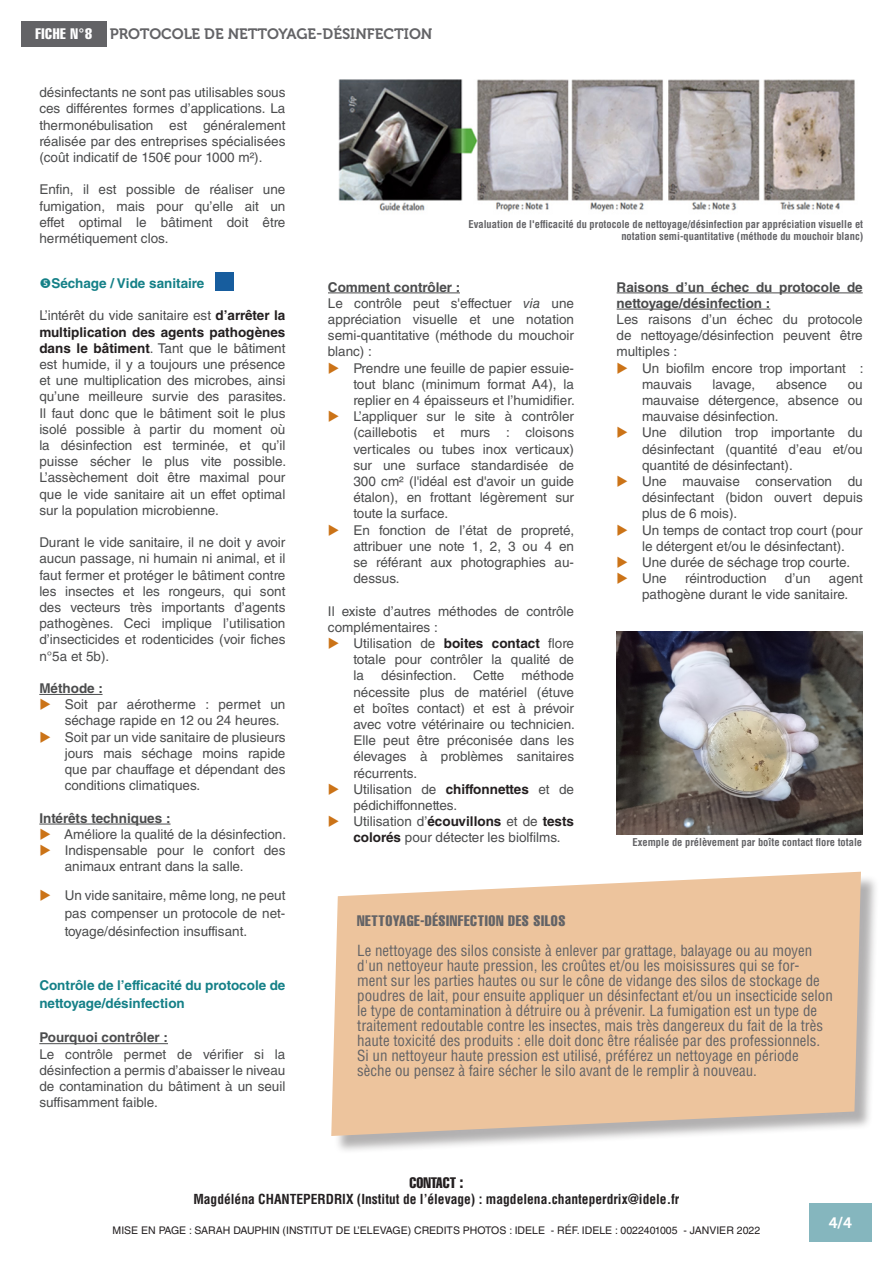
<style>
.page{position:relative;width:893px;height:1263px;background:#fff}
.page>*{position:absolute;margin:0;border:0;box-sizing:border-box;transform-origin:0 0}
.t1{font:condensed 15px/15px "Helvetica LT Std";color:#636366}
.t2{font:15px "Museo 700";color:#636366}
.t3{font:15px "Helvetica LT Std Comp";letter-spacing:.04em;color:#636366}
.t4{font:15px "Helvetica LT Std Comp";letter-spacing:.04em;color:#fff}
.t5{font:15px "Helvetica LT Std Comp";color:#231f20}
.t6{font:15px "Museo 700";color:#fff}
.t7{font:13.5px/16.2px "Helvetica LT Std";color:#4b4c4d;text-align:justify}
.t8{font:700 13.5px/16.2px "Helvetica LT Std";color:#4b4c4d}
.t9{font:700 13.5px/18px "Helvetica LT Std";color:#148087}
.t10{font:700 condensed 13.5px "Helvetica LT Std";color:#231f20}
.t11{font:700 condensed 10.5px "Helvetica LT Std";color:#636366}
.t12{font:10.5px "Helvetica LT Std";color:#231f20}
.s1{font-weight:700;color:#231f20}
.s2{color:#cb7317}
.s3{font-style:italic}
</style>
<div class="page">
<div style="left:809px;top:1203px;width:63px;height:39px;background:#85b6be"></div>
<div style="left:21px;top:21px;width:85px;height:26px;background:#636366"></div>
<hr style="left:39px;top:694px;width:64px;height:1px;background:#4b4c4d">
<hr style="left:39px;top:824px;width:132px;height:1px;background:#4b4c4d">
<hr style="left:39px;top:1043px;width:129px;height:1px;background:#4b4c4d">
<hr style="left:328px;top:293px;width:132px;height:1px;background:#4b4c4d">
<hr style="left:617px;top:293px;width:246px;height:1px;background:#4b4c4d">
<hr style="left:617px;top:309px;width:153px;height:1px;background:#4b4c4d">
<div style="left:215px;top:272px;width:19px;height:18px;background:#175d9e"></div>
<img style="left:338px;top:79px;width:517px;height:133px">
<div style="left:334px;top:874px;width:545px;height:280px;background:#231f20;opacity:.35"></div>
<svg style="left:331px;top:872px;width:530px;height:264px;background:#ecc7a4"></svg>
<img style="left:617px;top:632px;width:246px;height:203px">
<p class="t4" style="left:35px;top:25px;width:58px">FICHE N°8</p>
<p class="t2" style="left:110px;top:26px;width:324px">PROTOCOLE DE NETTOYAGE-DÉSINFECTION</p>
<p class="t7" style="left:39px;top:84px;width:248px">désinfectants ne sont pas utilisables sous ces différentes formes d’applications. La thermonébulisation est généralement réalisée par des entreprises spécialisées (coût indicatif de 150€ pour 1000 m²).</p>
<p class="t7" style="left:39px;top:181px;width:248px">Enfin, il est possible de réaliser une fumigation, mais pour qu’elle ait un effet optimal le bâtiment doit être hermétiquement clos.</p>
<p class="t9" style="left:51px;top:274px;width:155px">Séchage / Vide sanitaire</p>
<p class="t7" style="left:39px;top:308px;width:248px">L’intérêt du vide sanitaire est <span class="s1">d’arrêter la multiplication des agents pathogènes dans le bâtiment</span>. Tant que le bâtiment est humide, il y a toujours une présence et une multiplication des microbes, ainsi qu’une meilleure survie des parasites.<br>Il faut donc que le bâtiment soit le plus isolé possible à partir du moment où la désinfection est terminée, et qu’il puisse sécher le plus vite possible.<br>L’assèchement doit être maximal pour que le vide sanitaire ait un effet optimal sur la population microbienne.</p>
<p class="t7" style="left:39px;top:534px;width:248px">Durant le vide sanitaire, il ne doit y avoir aucun passage, ni humain ni animal, et il faut fermer et protéger le bâtiment contre les insectes et les rongeurs, qui sont des vecteurs très importants d’agents pathogènes. Ceci implique l’utilisation d’insecticides et rodenticides (voir fiches n°5a et 5b).</p>
<p class="t8" style="left:39px;top:680px;width:65px">Méthode :</p>
<p class="t7" style="left:65px;top:696px;width:222px;text-indent:-25px"><span class="s2">◆</span> Soit par aérotherme : permet un séchage rapide en 12 ou 24 heures.</p>
<p class="t7" style="left:65px;top:729px;width:222px;text-indent:-25px"><span class="s2">◆</span> Soit par un vide sanitaire de plusieurs jours mais séchage moins rapide que par chauffage et dépendant des conditions climatiques.</p>
<p class="t8" style="left:39px;top:810px;width:133px">Intérêts techniques :</p>
<p class="t7" style="left:39px;top:826px;width:248px"><span class="s2">◆</span> Améliore la qualité de la désinfection.</p>
<p class="t7" style="left:65px;top:842px;width:222px;text-indent:-25px"><span class="s2">◆</span> Indispensable pour le confort des animaux entrant dans la salle.</p>
<p class="t7" style="left:65px;top:886px;width:222px;line-height:18px;text-indent:-25px"><span class="s2">◆</span> Un vide sanitaire, même long, ne peut pas compenser un protocole de net&shy;toyage/désinfection insuffisant.</p>
<p class="t9" style="left:39px;top:976px;width:248px">Contrôle de l’efficacité du protocole de nettoyage/désinfection</p>
<p class="t8" style="left:39px;top:1029px;width:130px">Pourquoi contrôler :</p>
<p class="t7" style="left:39px;top:1046px;width:248px">Le contrôle permet de vérifier si la désinfection a permis d’abaisser le niveau de contamination du bâtiment à un seuil suffisamment faible.</p>
<p class="t11" style="left:468px;top:217px;width:396px">Evaluation de l'efficacité du protocole de nettoyage/désinfection par appréciation visuelle et</p>
<p class="t11" style="left:621px;top:229px;width:243px">notation semi-quantitative (méthode du mouchoir blanc)</p>
<p class="t8" style="left:328px;top:278px;width:134px">Comment contrôler :</p>
<p class="t7" style="left:328px;top:295px;width:248px">Le contrôle peut s'effectuer <span class="s3">via</span> une appréciation visuelle et une notation semi-quantitative (méthode du mouchoir blanc) :</p>
<p class="t7" style="left:353px;top:360px;width:223px;text-indent:-25px"><span class="s2">◆</span> Prendre une feuille de papier essuie&shy;tout blanc (minimum format A4), la replier en 4 épaisseurs et l’humidifier.</p>
<p class="t7" style="left:353px;top:408px;width:222px;text-indent:-25px"><span class="s2">◆</span> L’appliquer sur le site à contrôler (caillebotis et murs : cloisons verticales ou tubes inox verticaux) sur une surface standardisée de 300 cm² (l'idéal est d'avoir un guide étalon), en frottant légèrement sur toute la surface.</p>
<p class="t7" style="left:353px;top:522px;width:222px;text-indent:-25px"><span class="s2">◆</span> En fonction de l’état de propreté, attribuer une note 1, 2, 3 ou 4 en se référant aux photographies au&shy;dessus.</p>
<p class="t7" style="left:328px;top:603px;width:248px">Il existe d’autres méthodes de contrôle complémentaires :</p>
<p class="t7" style="left:353px;top:635px;width:222px;text-indent:-25px"><span class="s2">◆</span> Utilisation de <span class="s1">boites contact</span> flore totale pour contrôler la qualité de la</p>
<p class="t7" style="left:381px;top:667px;width:125px">désinfection. Cette</p>
<p class="t7" style="left:353px;top:667px;width:223px;text-indent:168px">méthode nécessite plus de matériel (étuve et boîtes contact) et est à prévoir avec votre vétérinaire ou technicien.<br>Elle peut être préconisée dans les élevages à problèmes sanitaires récurrents.</p>
<p class="t7" style="left:353px;top:781px;width:222px;text-indent:-25px"><span class="s2">◆</span> Utilisation de <span class="s1">chiffonnettes</span> et de pédichiffonnettes.</p>
<p class="t7" style="left:353px;top:813px;width:222px;text-indent:-25px"><span class="s2">◆</span> Utilisation d’<span class="s1">écouvillons</span> et de <span class="s1">tests colorés</span> pour détecter les biolfilms.</p>
<p class="t8" style="left:617px;top:278px;width:248px">Raisons d’un échec du protocole de nettoyage/désinfection :</p>
<p class="t7" style="left:617px;top:311px;width:248px">Les raisons d’un échec du protocole de nettoyage/désinfection peuvent être multiples :</p>
<p class="t7" style="left:642px;top:360px;width:223px;text-indent:-25px"><span class="s2">◆</span> Un biofilm encore trop important : mauvais</p>
<p class="t7" style="left:713px;top:376px;width:44px">lavage,</p>
<p class="t7" style="left:776px;top:376px;width:53px">absence</p>
<p class="t7" style="left:642px;top:376px;width:222px;text-indent:206px">ou mauvaise détergence, absence ou mauvaise désinfection.</p>
<p class="t7" style="left:642px;top:424px;width:222px;text-indent:-25px"><span class="s2">◆</span> Une dilution trop importante du désinfectant (quantité d’eau et/ou quantité de désinfectant).</p>
<p class="t7" style="left:642px;top:473px;width:222px;text-indent:-25px"><span class="s2">◆</span> Une mauvaise conservation du désinfectant (bidon ouvert depuis plus de 6 mois).</p>
<p class="t7" style="left:617px;top:522px;width:248px;text-align:center"><span class="s2">◆</span> Un temps de contact trop court (pour le détergent et/ou le désinfectant).</p>
<p class="t7" style="left:617px;top:554px;width:235px"><span class="s2">◆</span> Une durée de séchage trop courte.</p>
<p class="t7" style="left:617px;top:570px;width:52px"><span class="s2">◆</span> Une</p>
<p class="t7" style="left:685px;top:570px;width:83px">réintroduction</p>
<p class="t7" style="left:785px;top:570px;width:27px">d’un</p>
<p class="t7" style="left:642px;top:570px;width:222px;text-indent:187px">agent pathogène durant le vide sanitaire.</p>
<p class="t11" style="left:633px;top:836px;width:231px">Exemple de prélèvement par boîte contact flore totale</p>
<p class="t3" style="left:357px;top:911px;width:210px">NETTOYAGE-DÉSINFECTION DES SILOS</p>
<p class="t1" style="left:357px;top:943px;width:477px">Le nettoyage des silos consiste à enlever par grattage, balayage ou au moyen d'un nettoyeur haute pression, les croûtes et/ou les moisissures qui se for&shy;ment sur les parties hautes ou sur le cône de vidange des silos de stockage de poudres de lait, pour ensuite appliquer un désinfectant et/ou un insecticide selon le type de contamination à détruire ou à prévenir. La fumigation est un type de traitement redoutable contre les insectes, mais très dangereux du fait de la très haute toxicité des produits : elle doit donc être réalisée par des professionnels.<br>Si un nettoyeur haute pression est utilisé, préférez un nettoyage en période sèche ou pensez à faire sécher le silo avant de le remplir à nouveau.</p>
<p class="t5" style="left:410px;top:1173px;width:55px">CONTACT :</p>
<p class="t10" style="left:193px;top:1191px;width:488px">Magdéléna CHANTEPERDRIX (Institut de l’élevage) : magdelena.chanteperdrix@idele.fr</p>
<p class="t12" style="left:113px;top:1224px;width:649px">MISE EN PAGE : SARAH DAUPHIN (INSTITUT DE L’ELEVAGE) CREDITS PHOTOS : IDELE - RÉF. IDELE : 0022401005 - JANVIER 2022</p>
<p class="t6" style="left:829px;top:1215px;width:25px">4/4</p>
</div>
